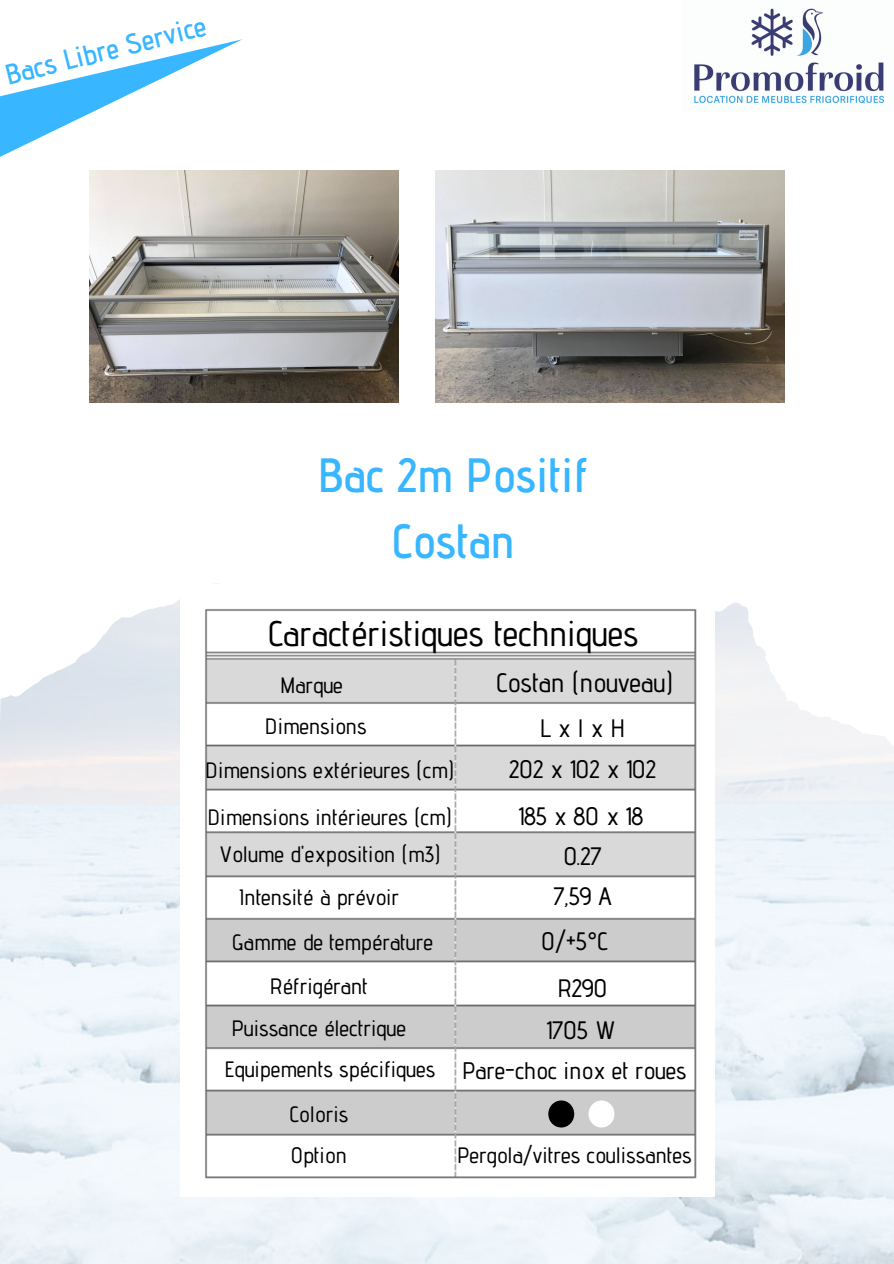
<style>
.page{position:relative;width:894px;height:1264px;background:#fff}
.page>*{position:absolute;margin:0;border:0;box-sizing:border-box;transform-origin:0 0}
.t1{font:600 48px/66.4px "Advent Pro";color:#38b6ff;text-align:center}
.t2{font:500 35.55px "Advent Pro";color:#000}
.t3{font:600 28.5px "Advent Pro";color:#38b6ff}
.t4{font:500 26.7px "Advent Pro";color:#000}
.t5{font:500 25.2px/46.8px "Advent Pro";color:#000;text-align:center}
.t6{font:500 22.2px/42.8px "Advent Pro";color:#000}
.s1{font-size:24px}
</style>
<div class="page">
<img style="left:694px;top:8px;width:191px;height:96px">
<svg style="left:0;top:39px;width:256px;height:132px"></svg>
<img style="left:204px;top:608px;width:493px;height:571px">
<svg style="left:548px;top:1100px;width:26px;height:27px"></svg>
<svg style="left:588px;top:1100px;width:26px;height:27px"></svg>
<img style="left:89px;top:171px;width:309px;height:232px">
<img style="left:435px;top:171px;width:348px;height:232px">
<p class="t3" style="left:1px;top:58px;width:208px;rotate:-14deg">Bacs Libre Service</p>
<h1 class="t1" style="left:317px;top:441px;width:273px">Bac 2m Positif<br>Costan</h1>
<h2 class="t2" style="left:267px;top:611px;width:372px">Caractéristiques techniques</h2>
<p class="t6" style="left:280px;top:663px;width:64px">Marque</p>
<p class="t4" style="left:496px;top:666px;width:179px">Costan (nouveau)</p>
<p class="t6" style="left:265px;top:705px;width:103px">Dimensions</p>
<p class="t5" style="left:539px;top:704px;width:87px">LxlxH</p>
<p class="t6" style="left:205px;top:748px;width:250px">Dimensions extérieures (cm)</p>
<p class="t6" style="left:207px;top:795px;width:246px">Dimensions intérieures (cm)</p>
<p class="t6" style="left:238px;top:832px;width:204px;text-indent:-19px">Volume d'exposition (m3)<br>Intensité à prévoir</p>
<p class="t6" style="left:232px;top:920px;width:203px">Gamme de température</p>
<p class="t6" style="left:231px;top:964px;width:176px;line-height:41.7px;text-align:center">Réfrigérant<br>Puissance électrique</p>
<p class="t5" style="left:509px;top:745px;width:148px">202 x 102 x 102<br>185 x 80 x 18</p>
<p class="t5" style="left:553px;top:836px;width:60px;line-height:40px">0.27<br>7,59 A</p>
<p class="t5" style="left:541px;top:917px;width:68px">0/+5°C</p>
<p class="t5" style="left:546px;top:966px;width:70px;line-height:41.7px">R290<br>1705 W</p>
<p class="t6" style="left:224px;top:1047px;width:463px">Equipements spécifiques <span class="s1">Pare-choc inox et roues</span></p>
<p class="t6" style="left:289px;top:1092px;width:61px">Coloris</p>
<p class="t6" style="left:291px;top:1133px;width:57px">Option</p>
<p class="t6" style="left:457px;top:1133px;width:236px">Pergola/vitres coulissantes</p>
</div>
